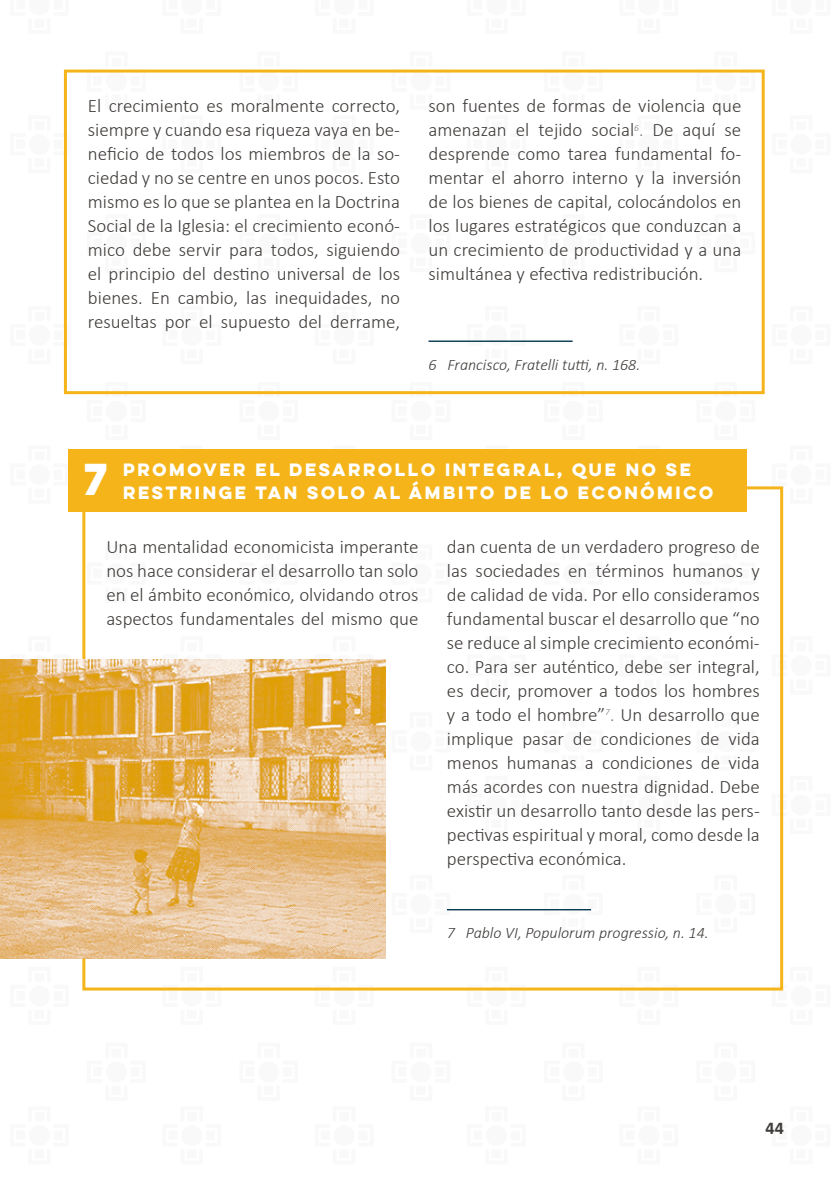
<style>
.page{position:relative;width:840px;height:1191px;background:#fff}
.page>*{position:absolute;margin:0;border:0;box-sizing:border-box;transform-origin:0 0}
.t1{font:700 40px "Lulo Clean W01 One";color:#fff}
.t2{font:300 19px/24px "Calibri";color:#403d3b;text-align:justify}
.t3{font:700 18px "Calibri";color:#403d3b}
.t4{font:700 16px/23.2px "Lulo Clean W01 One";letter-spacing:-.06em;color:#fff}
.t5{font:italic 300 16px "Calibri";color:#403d3b}
.s1{font-size:18px;color:#72767c}
</style>
<div class="page">
<div style="left:29px;top:1125px;width:21px;height:21px;background:#f9f9f9;border-radius:50%"></div>
<div style="left:181px;top:1125px;width:21px;height:21px;background:#f9f9f9;border-radius:50%"></div>
<div style="left:333px;top:1125px;width:21px;height:21px;background:#f9f9f9;border-radius:50%"></div>
<div style="left:485px;top:1125px;width:22px;height:21px;background:#f9f9f9;border-radius:50%"></div>
<div style="left:637px;top:1125px;width:22px;height:21px;background:#f9f9f9;border-radius:50%"></div>
<div style="left:790px;top:1125px;width:21px;height:21px;background:#f9f9f9;border-radius:50%"></div>
<div style="left:29px;top:985px;width:21px;height:21px;background:#f9f9f9;border-radius:50%"></div>
<div style="left:106px;top:1061px;width:21px;height:21px;background:#f9f9f9;border-radius:50%"></div>
<svg style="left:162px;top:990px;width:59px;height:1px"></svg>
<svg style="left:181px;top:985px;width:21px;height:21px"></svg>
<div style="left:258px;top:1061px;width:21px;height:21px;background:#f9f9f9;border-radius:50%"></div>
<svg style="left:314px;top:990px;width:59px;height:1px"></svg>
<svg style="left:333px;top:985px;width:21px;height:21px"></svg>
<div style="left:410px;top:1061px;width:21px;height:21px;background:#f9f9f9;border-radius:50%"></div>
<svg style="left:466px;top:990px;width:59px;height:1px"></svg>
<svg style="left:485px;top:985px;width:22px;height:21px"></svg>
<div style="left:562px;top:1061px;width:21px;height:21px;background:#f9f9f9;border-radius:50%"></div>
<svg style="left:619px;top:990px;width:59px;height:1px"></svg>
<svg style="left:637px;top:985px;width:22px;height:21px"></svg>
<div style="left:714px;top:1061px;width:22px;height:21px;background:#f9f9f9;border-radius:50%"></div>
<svg style="left:771px;top:966px;width:13px;height:25px"></svg>
<div style="left:790px;top:985px;width:21px;height:21px;background:#f9f9f9;border-radius:50%"></div>
<div style="left:410px;top:893px;width:21px;height:21px;background:#f9f9f9;border-radius:50%"></div>
<svg style="left:543px;top:909px;width:49px;height:2px"></svg>
<div style="left:562px;top:893px;width:21px;height:21px;background:#f9f9f9;border-radius:50%"></div>
<div style="left:714px;top:893px;width:22px;height:21px;background:#f9f9f9;border-radius:50%"></div>
<div style="left:485px;top:794px;width:22px;height:21px;background:#f9f9f9;border-radius:50%"></div>
<div style="left:637px;top:794px;width:22px;height:21px;background:#f9f9f9;border-radius:50%"></div>
<svg style="left:782px;top:776px;width:2px;height:58px"></svg>
<div style="left:790px;top:794px;width:21px;height:21px;background:#f9f9f9;border-radius:50%"></div>
<div style="left:29px;top:655px;width:21px;height:21px;background:#f9f9f9;border-radius:50%"></div>
<div style="left:181px;top:655px;width:21px;height:21px;background:#f9f9f9;border-radius:50%"></div>
<div style="left:333px;top:655px;width:21px;height:21px;background:#f9f9f9;border-radius:50%"></div>
<div style="left:410px;top:731px;width:21px;height:21px;background:#f9f9f9;border-radius:50%"></div>
<div style="left:485px;top:655px;width:22px;height:21px;background:#f9f9f9;border-radius:50%"></div>
<div style="left:562px;top:731px;width:21px;height:21px;background:#f9f9f9;border-radius:50%"></div>
<div style="left:637px;top:655px;width:22px;height:21px;background:#f9f9f9;border-radius:50%"></div>
<div style="left:714px;top:731px;width:22px;height:21px;background:#f9f9f9;border-radius:50%"></div>
<svg style="left:782px;top:636px;width:2px;height:58px"></svg>
<div style="left:790px;top:655px;width:21px;height:21px;background:#f9f9f9;border-radius:50%"></div>
<div style="left:106px;top:563px;width:21px;height:21px;background:#f9f9f9;border-radius:50%"></div>
<div style="left:258px;top:563px;width:21px;height:21px;background:#f9f9f9;border-radius:50%"></div>
<div style="left:410px;top:563px;width:21px;height:21px;background:#f9f9f9;border-radius:50%"></div>
<div style="left:562px;top:563px;width:21px;height:21px;background:#f9f9f9;border-radius:50%"></div>
<div style="left:714px;top:563px;width:22px;height:21px;background:#f9f9f9;border-radius:50%"></div>
<div style="left:29px;top:464px;width:21px;height:21px;background:#f9f9f9;border-radius:50%"></div>
<svg style="left:782px;top:486px;width:2px;height:18px"></svg>
<div style="left:790px;top:464px;width:21px;height:21px;background:#f9f9f9;border-radius:50%"></div>
<svg style="left:63px;top:306px;width:1px;height:58px"></svg>
<div style="left:29px;top:325px;width:21px;height:21px;background:#f9f9f9;border-radius:50%"></div>
<svg style="left:87px;top:394px;width:59px;height:1px"></svg>
<div style="left:106px;top:401px;width:21px;height:21px;background:#f9f9f9;border-radius:50%"></div>
<div style="left:181px;top:325px;width:21px;height:21px;background:#f9f9f9;border-radius:50%"></div>
<svg style="left:239px;top:394px;width:59px;height:1px"></svg>
<div style="left:258px;top:401px;width:21px;height:21px;background:#f9f9f9;border-radius:50%"></div>
<div style="left:333px;top:325px;width:21px;height:21px;background:#f9f9f9;border-radius:50%"></div>
<svg style="left:391px;top:394px;width:59px;height:1px"></svg>
<div style="left:410px;top:401px;width:21px;height:21px;background:#f9f9f9;border-radius:50%"></div>
<div style="left:485px;top:325px;width:22px;height:21px;background:#f9f9f9;border-radius:50%"></div>
<svg style="left:543px;top:394px;width:59px;height:1px"></svg>
<div style="left:562px;top:401px;width:21px;height:21px;background:#f9f9f9;border-radius:50%"></div>
<div style="left:637px;top:325px;width:22px;height:21px;background:#f9f9f9;border-radius:50%"></div>
<svg style="left:695px;top:394px;width:59px;height:1px"></svg>
<div style="left:714px;top:401px;width:22px;height:21px;background:#f9f9f9;border-radius:50%"></div>
<div style="left:790px;top:325px;width:21px;height:21px;background:#f9f9f9;border-radius:50%"></div>
<div style="left:106px;top:233px;width:21px;height:21px;background:#f9f9f9;border-radius:50%"></div>
<div style="left:258px;top:233px;width:21px;height:21px;background:#f9f9f9;border-radius:50%"></div>
<div style="left:410px;top:233px;width:21px;height:21px;background:#f9f9f9;border-radius:50%"></div>
<div style="left:562px;top:233px;width:21px;height:21px;background:#f9f9f9;border-radius:50%"></div>
<div style="left:714px;top:233px;width:22px;height:21px;background:#f9f9f9;border-radius:50%"></div>
<svg style="left:63px;top:115px;width:1px;height:58px"></svg>
<div style="left:29px;top:134px;width:21px;height:21px;background:#f9f9f9;border-radius:50%"></div>
<div style="left:181px;top:134px;width:21px;height:21px;background:#f9f9f9;border-radius:50%"></div>
<div style="left:333px;top:134px;width:21px;height:21px;background:#f9f9f9;border-radius:50%"></div>
<div style="left:485px;top:134px;width:22px;height:21px;background:#f9f9f9;border-radius:50%"></div>
<div style="left:637px;top:134px;width:22px;height:21px;background:#f9f9f9;border-radius:50%"></div>
<div style="left:790px;top:134px;width:21px;height:21px;background:#f9f9f9;border-radius:50%"></div>
<svg style="left:87px;top:69px;width:59px;height:1px"></svg>
<div style="left:106px;top:70px;width:21px;height:21px;background:#f9f9f9;border-radius:50%"></div>
<svg style="left:239px;top:69px;width:59px;height:1px"></svg>
<div style="left:258px;top:70px;width:21px;height:21px;background:#f9f9f9;border-radius:50%"></div>
<svg style="left:391px;top:69px;width:59px;height:1px"></svg>
<div style="left:410px;top:70px;width:21px;height:21px;background:#f9f9f9;border-radius:50%"></div>
<svg style="left:543px;top:69px;width:59px;height:1px"></svg>
<div style="left:562px;top:70px;width:21px;height:21px;background:#f9f9f9;border-radius:50%"></div>
<svg style="left:695px;top:69px;width:59px;height:1px"></svg>
<div style="left:714px;top:70px;width:22px;height:21px;background:#f9f9f9;border-radius:50%"></div>
<div style="left:68px;top:449px;width:678px;height:63px;background:#f5b51a"></div>
<hr style="left:446px;top:909px;width:144px;height:1px;background:#053852">
<div style="left:64px;top:70px;width:700px;height:324px;border:3px solid #f5b51a"></div>
<hr style="left:428px;top:340px;width:144px;height:2px;background:#053852">
<img style="left:0;top:659px;width:386px;height:299px">
<p class="t2" style="left:88px;top:94px;width:313px">El crecimiento es moralmente correcto, siempre y cuando esa riqueza vaya en be&shy;neficio de todos los miembros de la so&shy;ciedad y no se centre en unos pocos. Esto mismo es lo que se plantea en la Doctrina Social de la Iglesia: el crecimiento econó&shy;mico debe servir para todos, siguiendo el principio del destino universal de los bienes. En cambio, las inequidades, no resueltas por el supuesto del derrame,</p>
<p class="t2" style="left:428px;top:94px;width:314px">son fuentes de formas de violencia que amenazan el tejido social<sup>6</sup><span class="s1">.</span> De aquí se desprende como tarea fundamental fo&shy;mentar el ahorro interno y la inversión de los bienes de capital, colocándolos en los lugares estratégicos que conduzcan a un crecimiento de productividad y a una simultánea y efectiva redistribución.</p>
<p class="t5" style="left:428px;top:354px;width:213px">6 Francisco, Fratelli tutti, n. 168.</p>
<h1 class="t1" style="left:84px;top:450px;width:34px">7</h1>
<p class="t4" style="left:123px;top:458px;width:595px">PROMOVER EL DESARROLLO INTEGRAL, QUE NO SE<br>RESTRINGE TAN SOLO AL ÁMBITO DE LO ECONÓMICO</p>
<p class="t2" style="left:106px;top:534px;width:313px">Una mentalidad economicista imperante nos hace considerar el desarrollo tan solo en el ámbito económico, olvidando otros aspectos fundamentales del mismo que</p>
<p class="t2" style="left:446px;top:534px;width:314px">dan cuenta de un verdadero progreso de las sociedades en términos humanos y de calidad de vida. Por ello consideramos fundamental buscar el desarrollo que “no se reduce al simple crecimiento económi&shy;co. Para ser auténtico, debe ser integral, es decir, promover a todos los hombres y a todo el hombre”<sup>7</sup><span class="s1">.</span> Un desarrollo que implique pasar de condiciones de vida menos humanas a condiciones de vida más acordes con nuestra dignidad. Debe existir un desarrollo tanto desde las pers&shy;pectivas espiritual y moral, como desde la perspectiva económica.</p>
<p class="t5" style="left:446px;top:922px;width:263px">7 Pablo VI, Populorum progressio, n. 14.</p>
<p class="t3" style="left:765px;top:1116px;width:20px">44</p>
</div>
